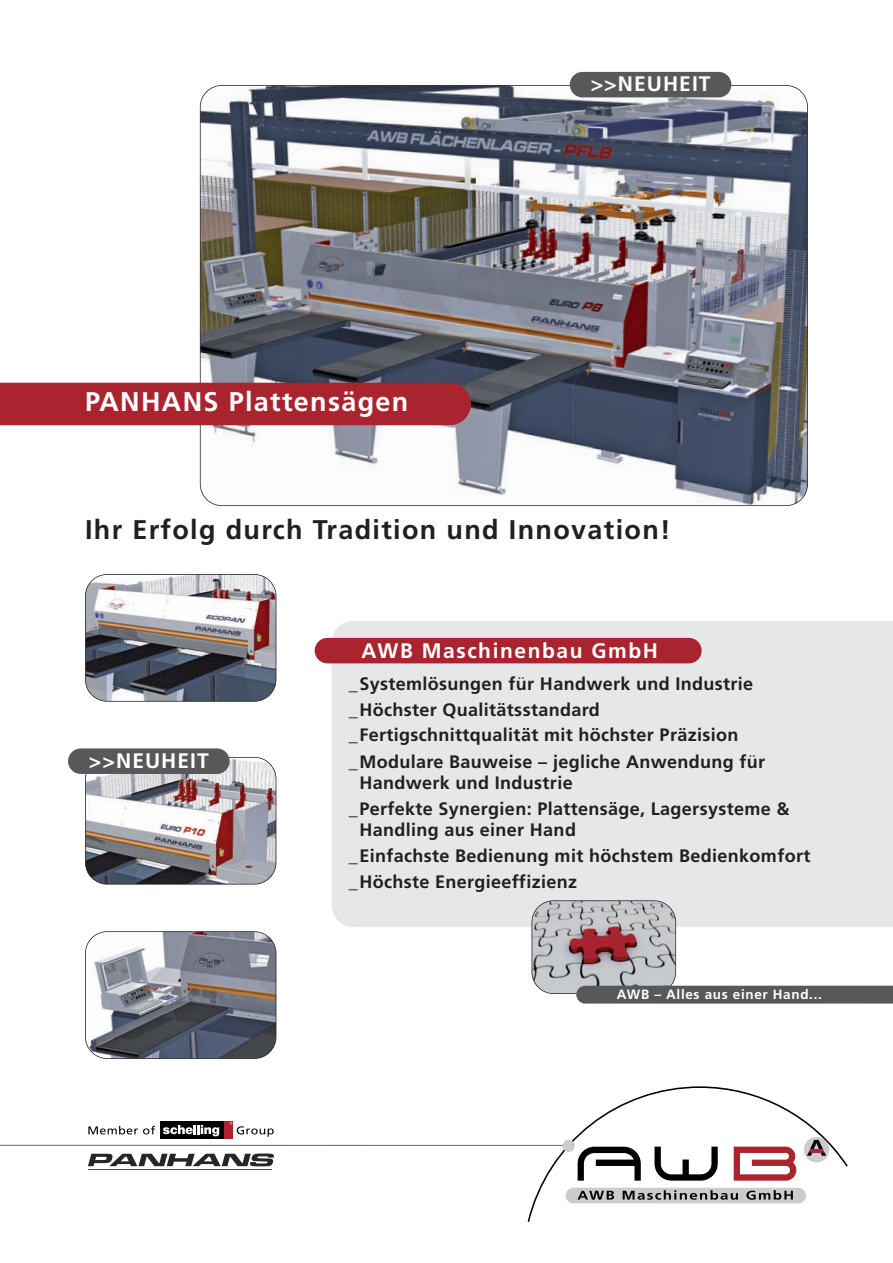
<style>
.page{position:relative;width:893px;height:1263px;background:#fff}
.page>*{position:absolute;margin:0;border:0;box-sizing:border-box;transform-origin:0 0}
.t1{font:700 27px "Frutiger";letter-spacing:.05em;color:#231f20}
.t2{font:700 27px "Frutiger";letter-spacing:.05em;color:#fff}
.t3{font:700 21px "Frutiger";letter-spacing:.075em;color:#fff}
.t4{font:700 21px "Frutiger";letter-spacing:.05em;color:#fff}
.t5{font:700 18px/26px "Frutiger";letter-spacing:.02em;color:#231f20}
.t6{font:700 13.5px "Frutiger";letter-spacing:.05em;color:#fff}
.s1{font-family:"Lucida Grande";font-weight:400}
</style>
<div class="page">
<div style="left:332px;top:621px;width:561px;height:306px;background:#e6e7e9"></div>
<img style="left:200px;top:85px;width:607px;height:421px;border-radius:22px">
<div style="left:200px;top:85px;width:608px;height:421px;border:2px solid #231f20;border-radius:22px"></div>
<div style="left:0;top:383px;width:471px;height:42px;background:#a9242e"></div>
<svg style="left:528px;top:1086px;width:320px;height:136px"></svg>
<hr style="left:0;top:1145px;width:568px;height:1px;background:#666">
<div style="left:562px;top:1140px;width:13px;height:12px;background:#ccc;border-radius:50%"></div>
<div style="left:160px;top:1121px;width:63px;height:18px;background:#000"></div>
<div style="left:224px;top:1125px;width:9px;height:14px;background:#a9242e"></div>
<svg style="left:88px;top:1126px;width:67px;height:8px"></svg>
<svg style="left:163px;top:1121px;width:111px;height:16px"></svg>
<svg style="left:88px;top:1153px;width:186px;height:13px"></svg>
<hr style="left:88px;top:1169px;width:183px;height:1px;background:#a9242e">
<img style="left:85px;top:574px;width:191px;height:127px;border-radius:22px">
<div style="left:85px;top:574px;width:191px;height:128px;border:2px solid #231f20;border-radius:22px"></div>
<img style="left:85px;top:757px;width:191px;height:127px;border-radius:22px">
<div style="left:85px;top:757px;width:191px;height:127px;border:2px solid #231f20;border-radius:22px"></div>
<img style="left:87px;top:932px;width:189px;height:126px;border-radius:22px">
<div style="left:85px;top:931px;width:191px;height:128px;border:2px solid #231f20;border-radius:22px"></div>
<img style="left:532px;top:901px;width:143px;height:93px;border-radius:22px">
<div style="left:531px;top:900px;width:145px;height:94px;border:2px solid #231f20;border-radius:22px"></div>
<div style="left:576px;top:986px;width:317px;height:17px;background:#57585a"></div>
<div style="left:68px;top:748px;width:162px;height:26px;background:#57585a;border-radius:13px"></div>
<div style="left:570px;top:72px;width:161px;height:25px;background:#57585a;border-radius:13px"></div>
<div style="left:315px;top:638px;width:387px;height:25px;background:#a9242e;border-radius:13px"></div>
<h1 class="t2" style="left:85px;top:390px;width:325px">PANHANS Plattensägen</h1>
<p class="t4" style="left:591px;top:76px;width:121px">&gt;&gt;NEUHEIT</p>
<h1 class="t1" style="left:85px;top:519px;width:587px">Ihr Erfolg durch Tradition und Innovation!</h1>
<p class="t4" style="left:89px;top:752px;width:121px">&gt;&gt;NEUHEIT</p>
<p class="t3" style="left:362px;top:642px;width:298px">AWB Maschinenbau GmbH</p>
<p class="t5" style="left:349px;top:672px;width:419px">_Systemlösungen fu<span class="s1">̈</span>r Handwerk und Industrie _Höchster Qualitätsstandard _Fertigschnittqualität mit höchster Präzision _Modulare Bauweise – jegliche Anwendung fu<span class="s1">̈</span>r</p>
<p class="t5" style="left:349px;top:771px;width:442px;text-indent:11px">Handwerk und Industrie<br>_Perfekte Synergien: Plattensäge, Lagersysteme &amp;</p>
<p class="t5" style="left:349px;top:819px;width:463px;text-indent:11px">Handling aus einer Hand<br>_Einfachste Bedienung mit höchstem Bedienkomfort _Höchste Energieeffizienz</p>
<p class="t6" style="left:617px;top:988px;width:206px">AWB – Alles aus einer Hand...</p>
</div>
